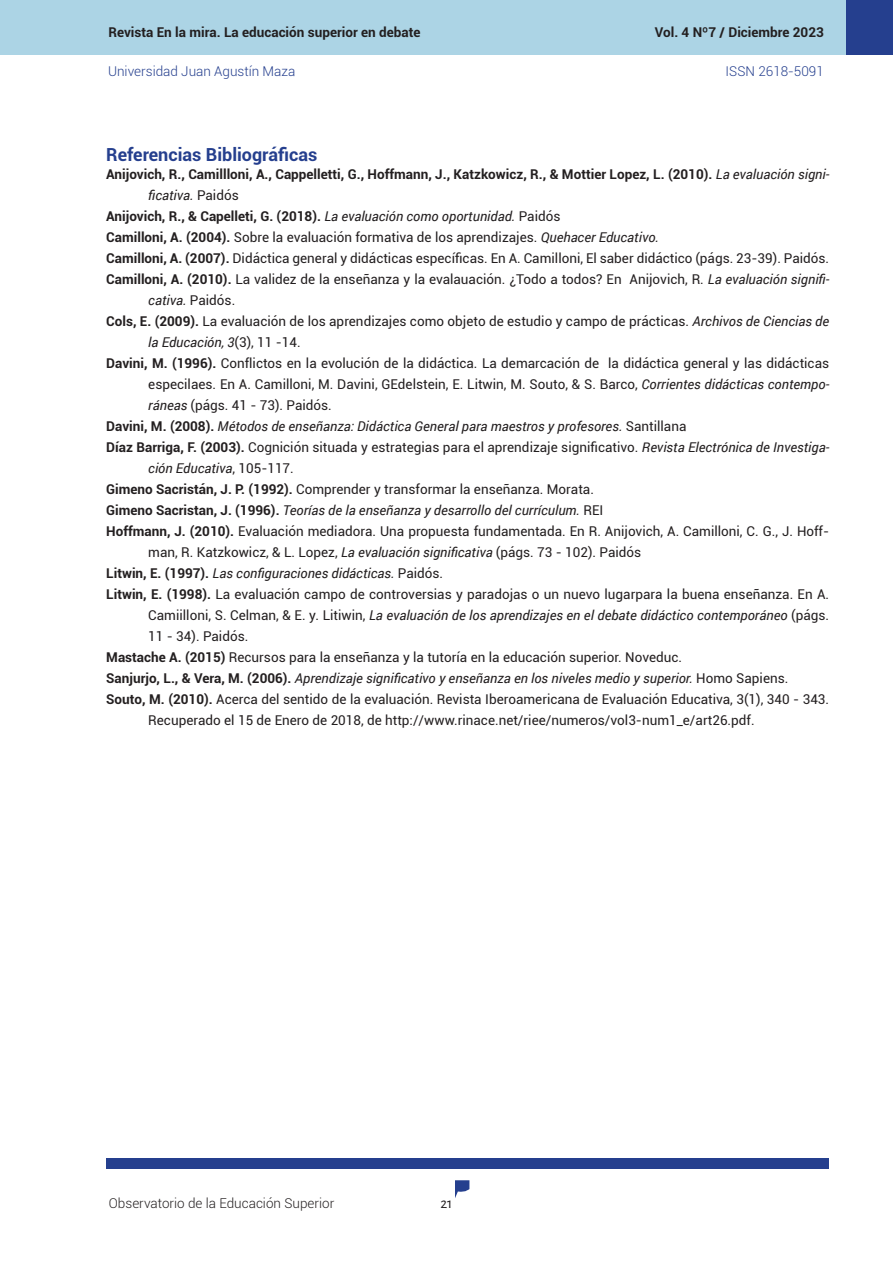
<style>
.page{position:relative;width:893px;height:1263px;background:#fff}
.page>*{position:absolute;margin:0;border:0;box-sizing:border-box;transform-origin:0 0}
.Título_Txt{font:700 18px "Roboto";color:#253f8e}
.t1{font:15px "Alegreya Sans";color:#231f20}
.Bibliografía{font:13.5px/21px "Roboto";color:#231f20}
.Bibliografía-2{font:italic 13.5px "Roboto";color:#231f20}
.Bibliografía-3{font:700 13.5px/21px "Roboto";color:#231f20}
.t2{font:300 13.5px "Roboto";color:#253f8e}
.t3{font:300 13.5px "Roboto";color:#231f20}
.s1{font-weight:400;font-style:italic}
.s2{font-weight:400}
.s3{font-weight:700}
.s4{font-style:italic}
.s5{font-weight:700;font-style:normal}
.s6{font-style:normal}
</style>
<div class="page">
<svg style="left:455px;top:1180px;width:14px;height:18px"></svg>
<div style="left:0;top:0;width:846px;height:54px;background:#acd4e5"></div>
<div style="left:106px;top:1158px;width:723px;height:10px;background:#253f8e"></div>
<div style="left:846px;top:0;width:47px;height:54px;background:#253f8e"></div>
<p class="Bibliografía-3" style="left:108px;top:21px;width:314px">Revista En la mira. La educación superior en debate</p>
<p class="Bibliografía-3" style="left:655px;top:21px;width:171px">Vol. 4 Nº7 / Diciembre 2023</p>
<p class="t2" style="left:108px;top:61px;width:189px">Universidad Juan Agustín Maza</p>
<p class="t2" style="left:726px;top:61px;width:100px">ISSN 2618-5091</p>
<p class="Título_Txt" style="left:106px;top:142px;width:213px">Referencias Bibliográficas</p>
<p class="Bibliografía-3" style="left:148px;top:163px;width:682px;text-indent:-42px">Anijovich, R., Camillloni, A., Cappelletti, G., Hoffmann, J., Katzkowicz, R., &amp; Mottier Lopez, L. (2010). <span class="s1">La evaluación signi&shy;ficativa.</span> <span class="s2">Paidós</span></p>
<p class="Bibliografía-3" style="left:106px;top:205px;width:456px">Anijovich, R., &amp; Capelleti, G. (2018). <span class="s1">La evaluación como oportunidad.</span> <span class="s2">Paidós</span></p>
<p class="Bibliografía" style="left:106px;top:226px;width:554px"><span class="s3">Camilloni, A. (2004).</span> Sobre la evaluación formativa de los aprendizajes. <span class="s4">Quehacer Educativo.</span></p>
<p class="Bibliografía" style="left:106px;top:247px;width:724px"><span class="s3">Camilloni, A. (2007).</span> Didáctica general y didácticas específicas. En A. Camilloni, El saber didáctico (págs. 23-39). Paidós.</p>
<p class="Bibliografía" style="left:148px;top:268px;width:682px;text-indent:-42px"><span class="s3">Camilloni, A. (2010).</span> La validez de la enseñanza y la evalauación. ¿Todo a todos? En Anijovich, R. <span class="s4">La evaluación signifi&shy;cativa.</span> Paidós.</p>
<p class="Bibliografía" style="left:148px;top:310px;width:682px;text-indent:-42px"><span class="s3">Cols, E. (2009).</span> La evaluación de los aprendizajes como objeto de estudio y campo de prácticas. <span class="s4">Archivos de Ciencias de la Educación, 3</span>(3), 11 -14.</p>
<p class="Bibliografía" style="left:148px;top:352px;width:682px;text-align:justify;text-indent:-42px"><span class="s3">Davini, M. (1996).</span> Conflictos en la evolución de la didáctica. La demarcación de la didáctica general y las didácticas especilaes. En A. Camilloni, M. Davini, GEdelstein, E. Litwin, M. Souto, &amp; S. Barco, <span class="s4">Corrientes didácticas contempo&shy;ráneas</span> (págs. 41 - 73). Paidós.</p>
<p class="Bibliografía-2" style="left:106px;top:417px;width:582px"><span class="s5">Davini, M. (2008).</span> Métodos de enseñanza: Didáctica General para maestros y profesores. <span class="s6">Santillana</span></p>
<p class="Bibliografía" style="left:148px;top:436px;width:682px;text-indent:-42px"><span class="s3">Díaz Barriga, F. (2003).</span> Cognición situada y estrategias para el aprendizaje significativo. <span class="s4">Revista Electrónica de Investiga&shy;ción Educativa</span>, 105-117.</p>
<p class="Bibliografía" style="left:106px;top:478px;width:489px"><span class="s3">Gimeno Sacristán, J. P. (1992).</span> Comprender y transformar la enseñanza. Morata.</p>
<p class="Bibliografía-2" style="left:106px;top:501px;width:498px"><span class="s5">Gimeno Sacristan, J. (1996).</span> Teorías de la enseñanza y desarrollo del currículum. <span class="s6">REI</span></p>
<p class="Bibliografía" style="left:148px;top:520px;width:682px;text-indent:-42px"><span class="s3">Hoffmann, J. (2010).</span> Evaluación mediadora. Una propuesta fundamentada. En R. Anijovich, A. Camilloni, C. G., J. Hoff&shy;man, R. Katzkowicz, &amp; L. Lopez, <span class="s4">La evaluación significativa</span> (págs. 73 - 102). Paidós</p>
<p class="Bibliografía-2" style="left:106px;top:564px;width:338px"><span class="s5">Litwin, E. (1997).</span> Las configuraciones didácticas. <span class="s6">Paidós.</span></p>
<p class="Bibliografía" style="left:148px;top:583px;width:682px;text-align:justify;text-indent:-42px"><span class="s3">Litwin, E. (1998).</span> La evaluación campo de controversias y paradojas o un nuevo lugarpara la buena enseñanza. En A.<br>Camiilloni, S. Celman, &amp; E. y. Litiwin, <span class="s4">La evaluación de los aprendizajes en el debate didáctico contemporáneo</span> (págs.<br>11 - 34). Paidós.</p>
<p class="Bibliografía" style="left:106px;top:646px;width:577px"><span class="s3">Mastache A. (2015)</span> Recursos para la enseñanza y la tutoría en la educación superior. Noveduc.</p>
<p class="Bibliografía-2" style="left:106px;top:669px;width:684px"><span class="s5">Sanjurjo, L., &amp; Vera, M. (2006).</span> Aprendizaje significativo y enseñanza en los niveles medio y superior. <span class="s6">Homo Sapiens.</span></p>
<p class="Bibliografía" style="left:148px;top:688px;width:682px;text-indent:-42px"><span class="s3">Souto, M. (2010).</span> Acerca del sentido de la evaluación. Revista Iberoamericana de Evaluación Educativa, 3(1), 340 - 343.<br>Recuperado el 15 de Enero de 2018, de http://www.rinace.net/riee/numeros/vol3-num1_e/art26.pdf.</p>
<p class="t3" style="left:109px;top:1194px;width:227px">Observatorio de la Educación Superior</p>
<p class="t1" style="left:440px;top:1193px;width:13px">21</p>
</div>
